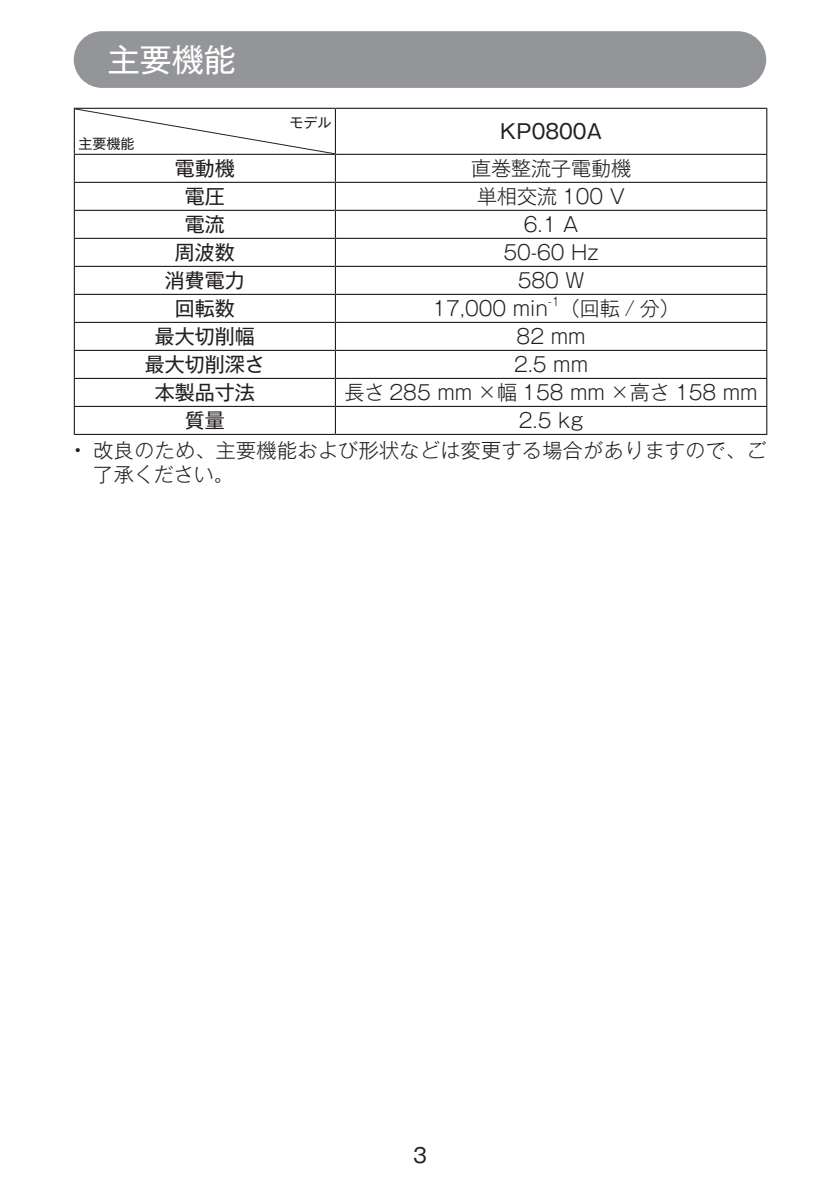
<style>
.page{position:relative;width:840px;height:1191px;background:#fff}
.page>*{position:absolute;margin:0;border:0;box-sizing:border-box;transform-origin:0 0}
.t1{font:32px "Gothic MB101 Pro";color:#fff}
.t2{font:300 20px "Gothic MB101 Pro";color:#231f20}
.t3{font:20px "Gothic MB101 Pro";color:#231f20}
.t4{font:300 20px/24px "Gothic MB101 Pro";letter-spacing:.02em;color:#231f20}
.t5{font:14px "Gothic MB101 Pro";color:#231f20}
.t6{font:300 11.6px "Gothic MB101 Pro";color:#231f20}
.s1{font-weight:500}
</style>
<div class="page">
<div style="left:74px;top:31px;width:691px;height:57px;background:#939598;border-radius:28px"></div>
<hr style="left:74px;top:108px;width:261px;height:1px;background:#231f20">
<hr style="left:335px;top:108px;width:431px;height:1px;background:#231f20">
<hr style="left:334px;top:109px;width:2px;height:45px;background:#231f20">
<hr style="left:765px;top:109px;width:1px;height:45px;background:#231f20">
<hr style="left:74px;top:154px;width:261px;height:1px;background:#231f20">
<hr style="left:335px;top:154px;width:431px;height:1px;background:#231f20">
<hr style="left:334px;top:155px;width:2px;height:27px;background:#231f20">
<hr style="left:74px;top:182px;width:261px;height:1px;background:#231f20">
<hr style="left:335px;top:182px;width:431px;height:1px;background:#231f20">
<hr style="left:334px;top:183px;width:2px;height:27px;background:#231f20">
<hr style="left:74px;top:210px;width:261px;height:1px;background:#231f20">
<hr style="left:335px;top:210px;width:431px;height:1px;background:#231f20">
<hr style="left:334px;top:211px;width:2px;height:27px;background:#231f20">
<hr style="left:74px;top:238px;width:261px;height:1px;background:#231f20">
<hr style="left:335px;top:238px;width:431px;height:1px;background:#231f20">
<hr style="left:334px;top:239px;width:2px;height:27px;background:#231f20">
<hr style="left:74px;top:266px;width:261px;height:1px;background:#231f20">
<hr style="left:335px;top:266px;width:431px;height:1px;background:#231f20">
<hr style="left:334px;top:267px;width:2px;height:27px;background:#231f20">
<hr style="left:74px;top:294px;width:261px;height:1px;background:#231f20">
<hr style="left:335px;top:294px;width:431px;height:1px;background:#231f20">
<hr style="left:334px;top:295px;width:2px;height:27px;background:#231f20">
<hr style="left:74px;top:322px;width:261px;height:1px;background:#231f20">
<hr style="left:335px;top:322px;width:431px;height:1px;background:#231f20">
<hr style="left:334px;top:323px;width:2px;height:27px;background:#231f20">
<hr style="left:334px;top:351px;width:2px;height:27px;background:#231f20">
<hr style="left:334px;top:379px;width:2px;height:27px;background:#231f20">
<hr style="left:334px;top:407px;width:2px;height:27px;background:#231f20">
<svg style="left:765px;top:181px;width:1px;height:253px"></svg>
<hr style="left:74px;top:350px;width:261px;height:1px;background:#231f20">
<hr style="left:74px;top:378px;width:261px;height:1px;background:#231f20">
<hr style="left:74px;top:406px;width:261px;height:1px;background:#231f20">
<hr style="left:74px;top:434px;width:261px;height:1px;background:#231f20">
<hr style="left:335px;top:350px;width:431px;height:1px;background:#231f20">
<hr style="left:335px;top:378px;width:431px;height:1px;background:#231f20">
<hr style="left:335px;top:406px;width:431px;height:1px;background:#231f20">
<hr style="left:335px;top:434px;width:431px;height:1px;background:#231f20">
<svg style="left:74px;top:109px;width:260px;height:325px"></svg>
<h1 class="t1" style="left:108px;top:33px;width:129px">主要機能</h1>
<p class="t5" style="left:78px;top:132px;width:57px">主要機能</p>
<p class="t5" style="left:289px;top:111px;width:43px">モデル</p>
<p class="t3" style="left:500px;top:115px;width:103px">KP0800A</p>
<p class="t3" style="left:175px;top:152px;width:61px">電動機</p>
<p class="t2" style="left:470px;top:152px;width:161px">直巻整流子電動機</p>
<p class="t3" style="left:185px;top:180px;width:41px">電圧</p>
<p class="t2" style="left:477px;top:180px;width:149px">単相交流 100 V</p>
<p class="t3" style="left:185px;top:208px;width:41px">電流</p>
<p class="t2" style="left:523px;top:208px;width:56px">6.1 A</p>
<p class="t3" style="left:175px;top:236px;width:61px">周波数</p>
<p class="t2" style="left:503px;top:236px;width:97px">50-60 Hz</p>
<p class="t3" style="left:165px;top:264px;width:81px">消費電力</p>
<p class="t2" style="left:517px;top:264px;width:68px">580 W</p>
<p class="t3" style="left:175px;top:292px;width:61px">回転数</p>
<p class="t2" style="left:432px;top:292px;width:117px">17,000 min</p>
<p class="t6" style="left:547px;top:292px;width:13px">-1</p>
<p class="t2" style="left:559px;top:292px;width:121px">（回転 / 分）</p>
<p class="t3" style="left:155px;top:320px;width:101px">最大切削幅</p>
<p class="t2" style="left:516px;top:320px;width:70px">82 mm</p>
<p class="t3" style="left:145px;top:348px;width:121px">最大切削深さ</p>
<p class="t2" style="left:513px;top:348px;width:76px">2.5 mm</p>
<p class="t3" style="left:155px;top:376px;width:101px">本製品寸法</p>
<p class="t2" style="left:344px;top:376px;width:414px">長さ 285 mm ×幅 158 mm ×高さ 158 mm</p>
<p class="t3" style="left:185px;top:404px;width:41px">質量</p>
<p class="t2" style="left:518px;top:404px;width:66px">2.5 kg</p>
<p class="t4" style="left:94px;top:436px;width:674px;text-indent:-20px"><span class="s1">•</span> 改良のため、主要機能および形状などは変更する場合がありますので、ご了承ください。</p>
<p class="t3" style="left:413px;top:1139px;width:15px">3</p>
</div>
